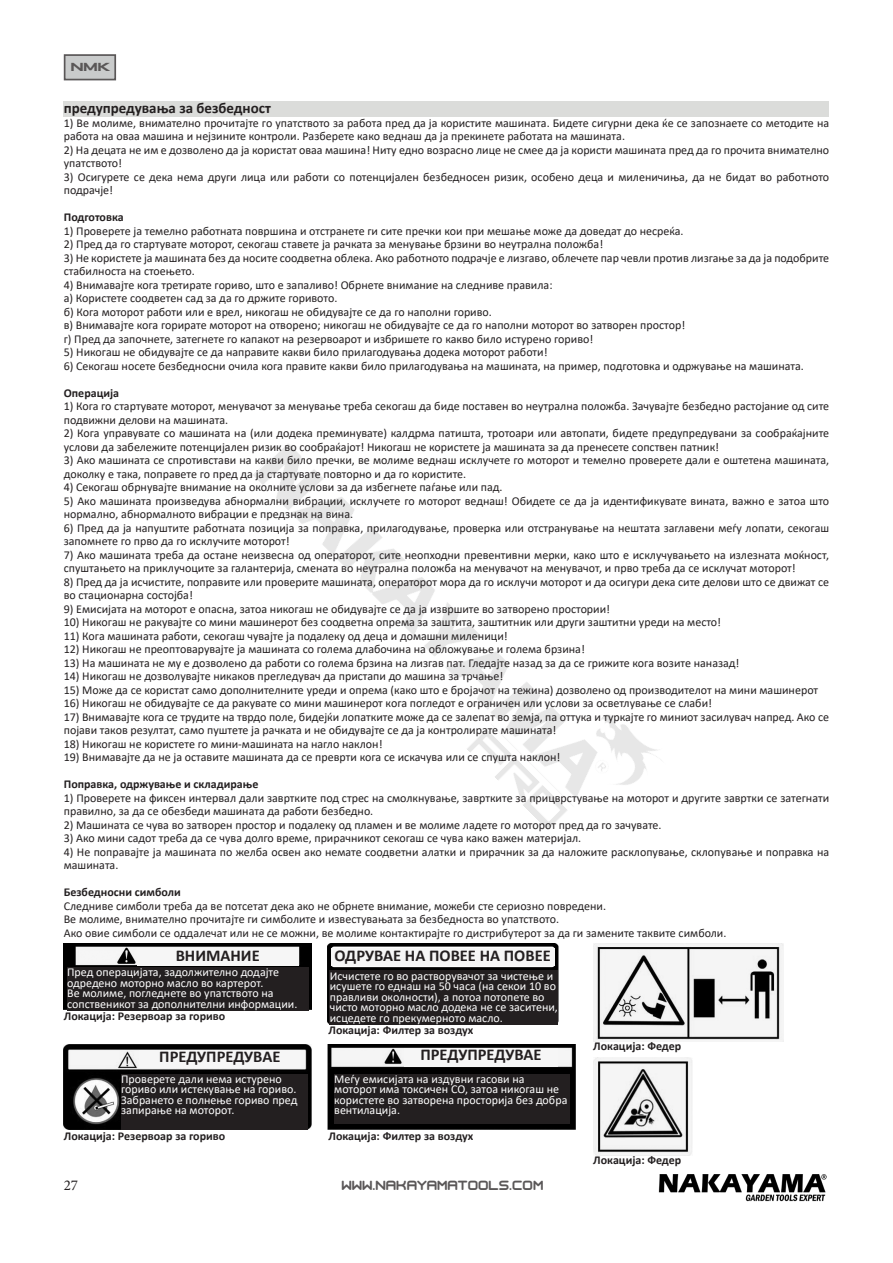
<style>
.page{position:relative;width:893px;height:1263px;background:#fff}
.page>*{position:absolute;margin:0;border:0;box-sizing:border-box;transform-origin:0 0}
.t1{font:700 16.5px "Calibri";color:#231f20}
.t2{font:700 15px "Calibri";color:#231f20}
.t3{font:15px "Minion Pro";color:#231f20}
.t4{font:700 13.95px "Plateia";color:#231f20}
.t5{font:13.35px "Mishmash BRK";color:#231f20}
.t6{font:12px/13.5px "Calibri";color:#231f20}
.t7{font:12px/10.5px "Calibri";color:#fff}
.t8{font:700 12px "Calibri";color:#231f20}
</style>
<div class="page">
<img style="left:253px;top:444px;width:404px;height:386px">
<img style="left:658px;top:1174px;width:169px;height:28px">
<div style="left:65px;top:55px;width:50px;height:25px;background:#c9cbcb"></div>
<div style="left:64px;top:54px;width:52px;height:26px;border:2px solid #231f20"></div>
<div style="left:64px;top:101px;width:765px;height:16px;background:#dbdcda"></div>
<img style="left:64px;top:943px;width:248px;height:67px">
<div style="left:67px;top:967px;width:241px;height:44px;background:#231f20"></div>
<img style="left:327px;top:943px;width:232px;height:82px">
<div style="left:330px;top:971px;width:228px;height:54px;background:#231f20"></div>
<div style="left:331px;top:948px;width:223px;height:18px;background:#f6f6f6"></div>
<div style="left:137px;top:948px;width:161px;height:18px;background:#f6f6f6"></div>
<img style="left:64px;top:1044px;width:248px;height:86px">
<div style="left:121px;top:1074px;width:186px;height:56px;background:#231f20"></div>
<div style="left:139px;top:1050px;width:162px;height:18px;background:#f6f6f6"></div>
<img style="left:327px;top:1045px;width:248px;height:85px">
<div style="left:334px;top:1074px;width:236px;height:50px;background:#231f20"></div>
<div style="left:404px;top:1048px;width:154px;height:18px;background:#f6f6f6"></div>
<img style="left:593px;top:943px;width:191px;height:98px">
<img style="left:593px;top:1057px;width:99px;height:98px">
<p class="t4" style="left:71px;top:58px;width:41px">νμκ</p>
<p class="t2" style="left:64px;top:98px;width:209px">предупредувања за безбедност</p>
<p class="t6" style="left:64px;top:116px;width:767px">1) Ве молиме, внимателно прочитајте го упатството за работа пред да ја користите машината. Бидете сигурни дека ќе се запознаете со методите на работа на оваа машина и нејзините контроли. Разберете како веднаш да ја прекинете работата на машината.</p>
<p class="t6" style="left:64px;top:143px;width:767px">2) На децата не им е дозволено да ја користат оваа машина! Ниту едно возрасно лице не смее да ја користи машината пред да го прочита внимателно упатството!</p>
<p class="t6" style="left:64px;top:170px;width:767px">3) Осигурете се дека нема други лица или работи со потенцијален безбедносен ризик, особено деца и миленичиња, да не бидат во работното подрачје!</p>
<p class="t8" style="left:64px;top:209px;width:61px">Подготовка</p>
<p class="t6" style="left:64px;top:224px;width:621px">1) Проверете ја темелно работната површина и отстранете ги сите пречки кои при мешање може да доведат до несреќа.</p>
<p class="t6" style="left:64px;top:237px;width:541px">2) Пред да го стартувате моторот, секогаш ставете ја рачката за менување брзини во неутрална положба!</p>
<p class="t6" style="left:64px;top:251px;width:767px">3) Не користете ја машината без да носите соодветна облека. Ако работното подрачје е лизгаво, облечете пар чевли против лизгање за да ја подобрите стабилноста на стоењето.</p>
<p class="t6" style="left:64px;top:278px;width:623px">4) Внимавајте кога третирате гориво, што е запаливо! Обрнете внимание на следниве правила:<br>а) Користете соодветен сад за да го држите горивото.<br>б) Кога моторот работи или е врел, никогаш не обидувајте се да го наполни гориво.<br>в) Внимавајте кога горирате моторот на отворено; никогаш не обидувајте се да го наполни моторот во затворен простор! г) Пред да започнете, затегнете го капакот на резервоарот и избришете го какво било истурено гориво!</p>
<p class="t6" style="left:64px;top:345px;width:485px">5) Никогаш не обидувајте се да направите какви било прилагодувања додека моторот работи!</p>
<p class="t6" style="left:64px;top:359px;width:742px">6) Секогаш носете безбедносни очила кога правите какви било прилагодувања на машината, на пример, подготовка и одржување на машината.</p>
<p class="t8" style="left:64px;top:384px;width:57px">Операција</p>
<p class="t6" style="left:64px;top:399px;width:767px">1) Кога го стартувате моторот, менувачот за менување треба секогаш да биде поставен во неутрална положба. Зачувајте безбедно растојание од сите подвижни делови на машината.</p>
<p class="t6" style="left:64px;top:426px;width:767px">2) Кога управувате со машината на (или додека преминувате) калдрма патишта, тротоари или автопати, бидете предупредувани за сообраќајните услови да забележите потенцијален ризик во сообраќајот! Никогаш не користете ја машината за да пренесете сопствен патник!</p>
<p class="t6" style="left:64px;top:453px;width:767px">3) Ако машината се спротивстави на какви било пречки, ве молиме веднаш исклучете го моторот и темелно проверете дали е оштетена машината, доколку е така, поправете го пред да ја стартувате повторно и да го користите.</p>
<p class="t6" style="left:64px;top:480px;width:440px">4) Секогаш обрнувајте внимание на околните услови за да избегнете паѓање или пад.</p>
<p class="t6" style="left:64px;top:494px;width:767px">5) Ако машината произведува абнормални вибрации, исклучете го моторот веднаш! Обидете се да ја идентификувате вината, важно е затоа што нормално, абнормалното вибрации е предзнак на вина.</p>
<p class="t6" style="left:64px;top:521px;width:767px">6) Пред да ја напуштите работната позиција за поправка, прилагодување, проверка или отстранување на нештата заглавени меѓу лопати, секогаш запомнете го прво да го исклучите моторот!</p>
<p class="t6" style="left:64px;top:548px;width:767px">7) Ако машината треба да остане неизвесна од операторот, сите неопходни превентивни мерки, како што е исклучувањето на излезната моќност, спуштањето на приклучоците за галантерија, смената во неутрална положба на менувачот на менувачот, и прво треба да се исклучат моторот!</p>
<p class="t6" style="left:64px;top:575px;width:767px">8) Пред да ја исчистите, поправите или проверите машината, операторот мора да го исклучи моторот и да осигури дека сите делови што се движат се во стационарна состојба!</p>
<p class="t6" style="left:64px;top:602px;width:548px">9) Емисијата на моторот е опасна, затоа никогаш не обидувајте се да ја извршите во затворено простории!</p>
<p class="t6" style="left:64px;top:615px;width:659px">10) Никогаш не ракувајте со мини машинерот без соодветна опрема за заштита, заштитник или други заштитни уреди на место!</p>
<p class="t6" style="left:64px;top:629px;width:445px">11) Кога машината работи, секогаш чувајте ја подалеку од деца и домашни миленици!</p>
<p class="t6" style="left:64px;top:642px;width:523px">12) Никогаш не преоптоварувајте ја машината со голема длабочина на обложување и голема брзина!</p>
<p class="t6" style="left:64px;top:656px;width:677px">13) На машината не му е дозволено да работи со голема брзина на лизгав пат. Гледајте назад за да се грижите кога возите наназад!</p>
<p class="t6" style="left:64px;top:669px;width:441px">14) Никогаш не дозволувајте никаков прегледувач да пристапи до машина за трчање!</p>
<p class="t6" style="left:64px;top:683px;width:756px">15) Може да се користат само дополнителните уреди и опрема (како што е бројачот на тежина) дозволено од производителот на мини машинерот</p>
<p class="t6" style="left:64px;top:696px;width:650px">16) Никогаш не обидувајте се да ракувате со мини машинерот кога погледот е ограничен или услови за осветлување се слаби!</p>
<p class="t6" style="left:64px;top:710px;width:767px">17) Внимавајте кога се трудите на тврдо поле, бидејќи лопатките може да се залепат во земја, па оттука и туркајте го миниот засилувач напред. Ако се појави таков резултат, само пуштете ја рачката и не обидувајте се да ја контролирате машината!</p>
<p class="t6" style="left:64px;top:737px;width:320px">18) Никогаш не користете го мини-машината на нагло наклон!</p>
<p class="t6" style="left:64px;top:750px;width:498px">19) Внимавајте да не ја оставите машината да се преврти кога се искачува или се спушта наклон!</p>
<p class="t8" style="left:64px;top:776px;width:196px">Поправка, одржување и складирање</p>
<p class="t6" style="left:64px;top:791px;width:767px">1) Проверете на фиксен интервал дали завртките под стрес на смолкнување, завртките за прицврстување на моторот и другите завртки се затегнати правилно, за да се обезбеди машината да работи безбедно.</p>
<p class="t6" style="left:64px;top:818px;width:599px">2) Машината се чува во затворен простор и подалеку од пламен и ве молиме ладете го моторот пред да го зачувате.</p>
<p class="t6" style="left:64px;top:831px;width:519px">3) Ако мини садот треба да се чува долго време, прирачникот секогаш се чува како важен материјал.</p>
<p class="t6" style="left:64px;top:845px;width:767px">4) Не поправајте ја машината по желба освен ако немате соодветни алатки и прирачник за да наложите расклопување, склопување и поправка на машината.</p>
<p class="t8" style="left:64px;top:884px;width:118px">Безбедносни симболи</p>
<p class="t6" style="left:64px;top:899px;width:664px">Следниве симболи треба да ве потсетат дека ако не обрнете внимание, можеби сте сериозно повредени.<br>Ве молиме, внимателно прочитајте ги симболите и известувањата за безбедноста во упатството.<br>Ако овие симболи се оддалечат или не се можни, ве молиме контактирајте го дистрибутерот за да ги замените таквите симболи.</p>
<p class="t7" style="left:67px;top:967px;width:232px">Пред операцијата, задолжително додајте одредено моторно масло во картерот.<br>Ве молиме, погледнете во упатството на сопственикот за дополнителни информации.</p>
<p class="t7" style="left:330px;top:970px;width:230px">Исчистете го во растворувачот за чистење и исушете го еднаш на 50 часа (на секои 10 во правливи околности), а потоа потопете во чисто моторно масло додека не се заситени, исцедете го прекумерното масло.</p>
<h1 class="t1" style="left:176px;top:943px;width:86px">ВНИМАНИЕ</h1>
<h1 class="t1" style="left:335px;top:943px;width:218px">ОДРУВАЕ НА ПОВЕЕ НА ПОВЕЕ</h1>
<p class="t8" style="left:64px;top:1007px;width:163px">Локација: Резервоар за гориво</p>
<p class="t8" style="left:328px;top:1021px;width:146px">Локација: Филтер за воздух</p>
<h1 class="t1" style="left:159px;top:1045px;width:123px">ПРЕДУПРЕДУВАЕ</h1>
<h1 class="t1" style="left:420px;top:1043px;width:123px">ПРЕДУПРЕДУВАЕ</h1>
<p class="t7" style="left:121px;top:1073px;width:178px">Проверете дали нема истурено гориво или истекување на гориво.<br>Забрането е полнење гориво пред запирање на моторот.</p>
<p class="t7" style="left:334px;top:1073px;width:235px">Меѓу емисијата на издувни гасови на моторот има токсичен СО, затоа никогаш не користете во затворена просторија без добра вентилација.</p>
<p class="t8" style="left:64px;top:1128px;width:163px">Локација: Резервоар за гориво</p>
<p class="t8" style="left:328px;top:1128px;width:146px">Локација: Филтер за воздух</p>
<p class="t3" style="left:64px;top:1175px;width:16px">27</p>
<p class="t5" style="left:341px;top:1180px;width:204px">WWW.NAKAYAMATOOLS.COM</p>
<p class="t8" style="left:593px;top:1038px;width:90px">Локација: Федер</p>
<p class="t8" style="left:593px;top:1151px;width:90px">Локација: Федер</p>
</div>
